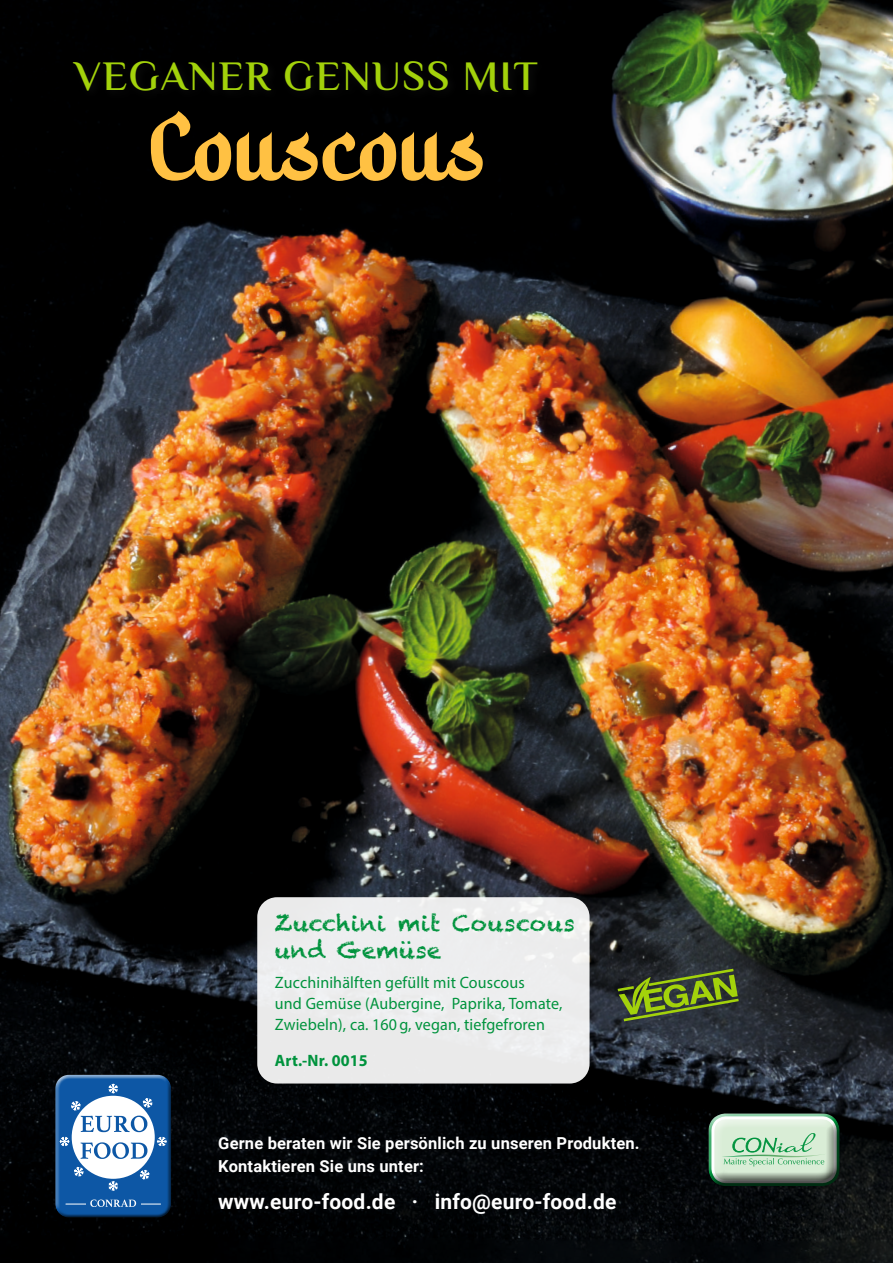
<style>
.page{position:relative;width:893px;height:1263px;background:#fff}
.page>*{position:absolute;margin:0;border:0;box-sizing:border-box;transform-origin:0 0}
.t1{font:81px "Hidayatullah DEMO";color:#ffc143}
.t2{font:600 42px "El Messiri";letter-spacing:.03em;color:#a3d20b}
.t3{font:22.5px/27px "Chalkduster";letter-spacing:.01em;color:#00933d}
.t4{font:700 21px "Roboto";letter-spacing:.01em;color:#fff}
.t5{font:16.5px/21px "Myriad Pro";letter-spacing:.01em;color:#00933d}
.t6{font:700 16.5px/22.5px "Roboto";letter-spacing:.01em;color:#fff}
.t7{font:700 16.5px "Myriad Pro";letter-spacing:.01em;color:#00933d}
</style>
<div class="page">
<img style="left:0;top:0;width:893px;height:1263px">
<div style="left:708px;top:1103px;width:132px;height:71px;background:#fff;opacity:.75"></div>
<div style="left:708px;top:1116px;width:132px;height:80px;background:#131413;opacity:.75"></div>
<div style="left:53px;top:1070px;width:119px;height:142px;background:#fff;opacity:.75"></div>
<div style="left:53px;top:1078px;width:119px;height:142px;background:#131413;opacity:.75"></div>
<svg style="left:218px;top:925px;width:584px;height:150px"></svg>
<div style="left:257px;top:897px;width:333px;height:186px;background:#ecedee;border-radius:20px"></div>
<svg style="left:618px;top:969px;width:121px;height:52px"></svg>
<div style="left:69px;top:56px;width:479px;height:46px;background:#020202"></div>
<svg style="left:60px;top:114px;width:5px;height:3px"></svg>
<h2 class="t2" style="left:75px;top:48px;width:465px">VEGANER GENUSS MIT</h2>
<h1 class="t1" style="left:145px;top:90px;width:338px">Couscous</h1>
<h3 class="t3" style="left:275px;top:910px;width:301px">Zucchini mit Couscous und Gemüse</h3>
<p class="t5" style="left:275px;top:971px;width:289px">Zucchinihälften gefüllt mit Couscous<br>und Gemüse (Aubergine, Paprika, Tomate,<br>Zwiebeln), ca. 160 g, vegan, tiefgefroren</p>
<p class="t7" style="left:275px;top:1050px;width:94px">Art.-Nr. 0015</p>
<p class="t6" style="left:218px;top:1132px;width:423px">Gerne beraten wir Sie persönlich zu unseren Produkten.<br>Kontaktieren Sie uns unter:</p>
<p class="t4" style="left:218px;top:1187px;width:400px">www.euro-food.de · info@euro-food.de</p>
</div>
